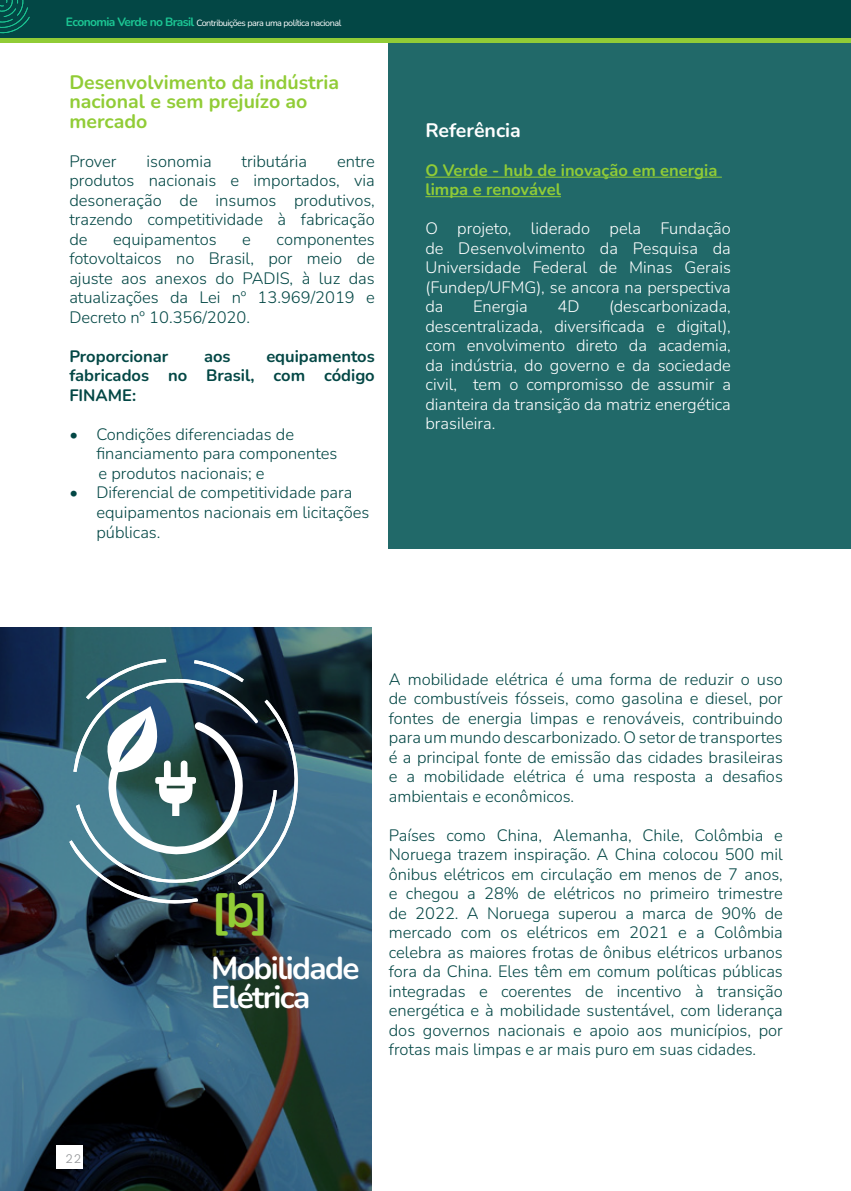
<style>
.page{position:relative;width:851px;height:1191px;background:#fff}
.page>*{position:absolute;margin:0;border:0;box-sizing:border-box;transform-origin:0 0}
.t1{font:700 48px "Nunito";color:#91cc36}
.t2{font:700 31.5px/28.5px "Nunito";letter-spacing:-.05em;color:#fff}
.t3{font:700 19.5px/19.5px "Nunito";color:#91cc36}
.t4{font:700 19.5px "Nunito";color:#fff}
.t5{font:300 16.5px/19.5px "Nunito";color:#034745;text-align:justify}
.t6{font:300 16.5px/19.5px "Nunito";color:#fff;text-align:justify}
.t7{font:700 16.5px/19.5px "Nunito";color:#034745;text-align:justify}
.t8{font:700 16.5px/19.5px "Nunito";color:#91cc36}
.t9{font:300 12px "Poppins";color:#939598}
.t10{font:9px "Nunito";letter-spacing:-.05em;color:#fff}
.s1{font-weight:700;font-size:12px;color:#1cc794}
</style>
<div class="page">
<svg style="left:0;top:627px;width:371px;height:564px;background:#2d4b5b"></svg>
<div style="left:389px;top:43px;width:461px;height:506px;background:#216969"></div>
<hr style="left:425px;top:177px;width:296px;height:1px;background:#91cc36">
<hr style="left:425px;top:196px;width:136px;height:1px;background:#91cc36">
<svg style="left:69px;top:659px;width:245px;height:247px;background:#496873"></svg>
<div style="left:56px;top:1145px;width:26px;height:23px;background:#fff"></div>
<div style="left:0;top:30px;width:850px;height:13px;background:#91cc36"></div>
<div style="left:0;top:0;width:850px;height:38px;background:#034745"></div>
<hr style="left:850px;top:0;width:1px;height:38px;background:#034745">
<svg style="left:0;top:0;width:30px;height:34px"></svg>
<p class="t10" style="left:66px;top:16px;width:277px"><span class="s1">Economia Verde no Brasil</span> Contribuições para uma política nacional</p>
<p class="t3" style="left:69px;top:72px;width:271px">Desenvolvimento da indústria nacional e sem prejuízo ao mercado</p>
<p class="t5" style="left:69px;top:151px;width:49px">Prover</p>
<p class="t5" style="left:146px;top:151px;width:67px">isonomia</p>
<p class="t5" style="left:241px;top:151px;width:67px">tributária</p>
<p class="t5" style="left:69px;top:151px;width:307px;text-indent:268px">entre produtos nacionais e importados, via desoneração de insumos produtivos, trazendo competitividade à fabricação de</p>
<p class="t5" style="left:113px;top:229px;width:105px">equipamentos</p>
<p class="t5" style="left:242px;top:229px;width:10px">e</p>
<p class="t5" style="left:69px;top:229px;width:307px;text-indent:207px">componentes fotovoltaicos no Brasil, por meio de ajuste aos anexos do PADIS, à luz das atualizações da Lei nº 13.969/2019 e Decreto nº 10.356/2020.</p>
<p class="t7" style="left:69px;top:346px;width:100px">Proporcionar</p>
<p class="t7" style="left:204px;top:346px;width:28px">aos</p>
<p class="t7" style="left:69px;top:346px;width:307px;text-indent:197px">equipamentos fabricados no Brasil, com código FINAME:</p>
<p class="t5" style="left:96px;top:424px;width:242px;text-indent:-27px">• Condições diferenciadas de financiamento para componentes</p>
<p class="t5" style="left:98px;top:463px;width:168px">e produtos nacionais; e</p>
<p class="t5" style="left:96px;top:482px;width:274px;text-align:left;text-indent:-27px">• Diferencial de competitividade para equipamentos nacionais em licitações públicas.</p>
<p class="t4" style="left:425px;top:117px;width:97px">Referência</p>
<p class="t8" style="left:425px;top:160px;width:293px">O Verde - hub de inovação em energia limpa e renovável</p>
<p class="t6" style="left:425px;top:218px;width:307px">O projeto, liderado pela Fundação de Desenvolvimento da Pesquisa da Universidade Federal de Minas Gerais (Fundep/UFMG), se ancora na perspectiva da</p>
<p class="t6" style="left:425px;top:296px;width:307px;text-indent:183px">(descarbonizada, descentralizada, diversificada e digital), com envolvimento direto da academia, da indústria, do governo e da sociedade civil, tem o compromisso de assumir a dianteira da transição da matriz energética brasileira.</p>
<p class="t6" style="left:473px;top:296px;width:56px">Energia</p>
<p class="t6" style="left:557px;top:296px;width:23px">4D</p>
<p class="t9" style="left:66px;top:1152px;width:17px">22</p>
<p class="t1" style="left:211px;top:876px;width:59px">[b]</p>
<p class="t2" style="left:211px;top:953px;width:150px">Mobilidade<br>Elétrica</p>
<p class="t5" style="left:389px;top:668px;width:395px">A mobilidade elétrica é uma forma de reduzir o uso de combustíveis fósseis, como gasolina e diesel, por fontes de energia limpas e renováveis, contribuindo para um mundo descarbonizado. O setor de transportes é a principal fonte de emissão das cidades brasileiras e a mobilidade elétrica é uma resposta a desafios ambientais e econômicos.</p>
<p class="t5" style="left:389px;top:824px;width:395px">Países como China, Alemanha, Chile, Colômbia e Noruega trazem inspiração. A China colocou 500 mil ônibus elétricos em circulação em menos de 7 anos, e chegou a 28% de elétricos no primeiro trimestre de 2022. A Noruega superou a marca de 90% de mercado com os elétricos em 2021 e a Colômbia celebra as maiores frotas de ônibus elétricos urbanos fora da China. Eles têm em comum políticas públicas integradas e coerentes de incentivo à transição energética e à mobilidade sustentável, com liderança dos governos nacionais e apoio aos municípios, por frotas mais limpas e ar mais puro em suas cidades.</p>
</div>
